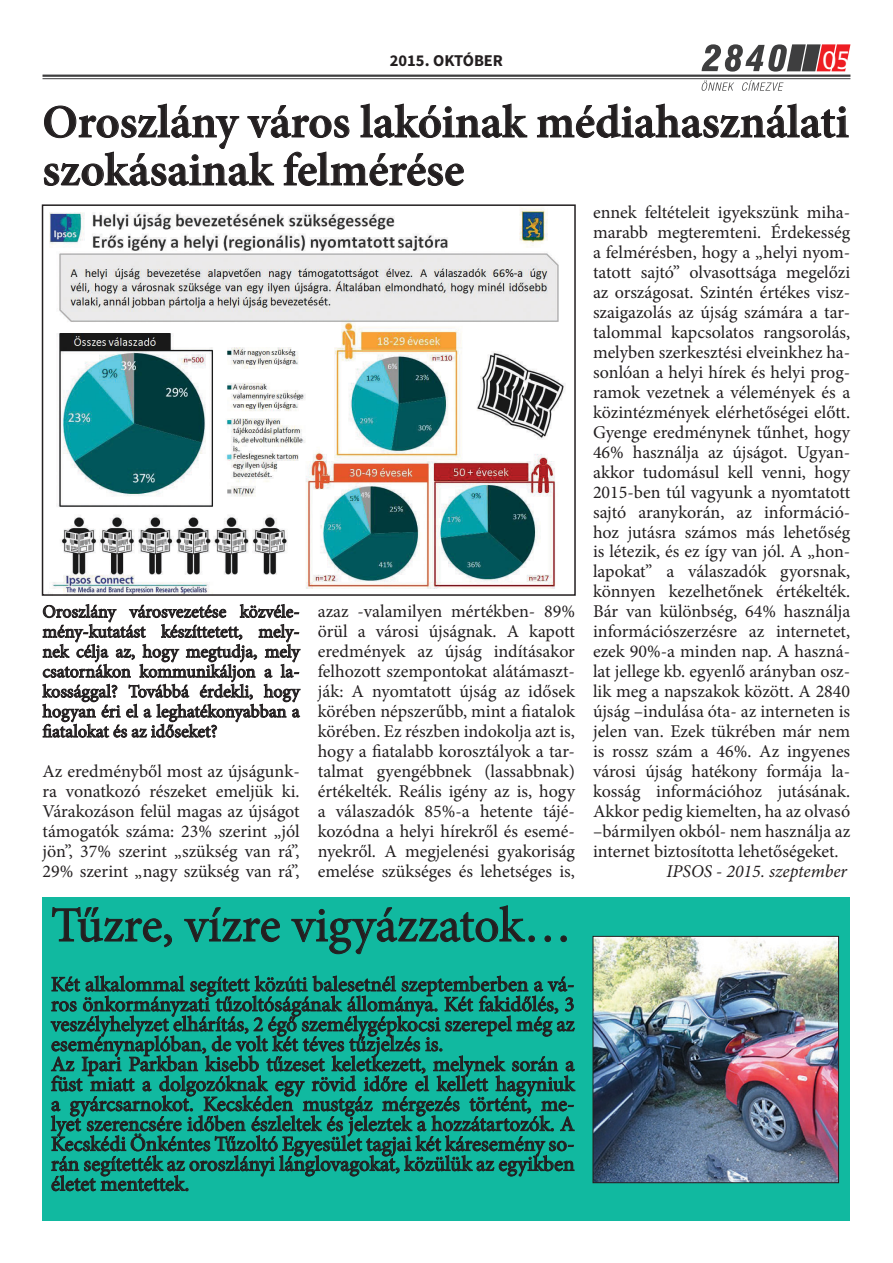
<style>
.page{position:relative;width:893px;height:1263px;background:#fff}
.page>*{position:absolute;margin:0;border:0;box-sizing:border-box;transform-origin:0 0}
.t1{font:49.5px "Minion Pro";color:#231f20}
.t2{font:600 46.5px/48px "Minion Pro";color:#231f20}
.t3{font:27px "Myriad Pro";color:#fff}
.t4{font:21px/20px "Minion Pro";color:#231f20;text-align:justify}
.t5{font:18px/20px "Minion Pro";color:#231f20;text-align:justify}
.t6{font:italic 18px "Minion Pro";color:#231f20}
.t7{font:700 16.5px "Source Sans Pro";color:#231f20}
</style>
<div class="page">
<svg style="left:702px;top:44px;width:148px;height:28px"></svg>
<svg style="left:702px;top:80px;width:32px;height:11px"></svg>
<svg style="left:742px;top:80px;width:41px;height:11px"></svg>
<hr style="left:43px;top:75px;width:807px;height:2px;background:#3e3e3f">
<hr style="left:43px;top:78px;width:807px;height:1px;background:#3e3e3f">
<svg style="left:42px;top:604px;width:259px;height:134px"></svg>
<svg style="left:537px;top:103px;width:312px;height:36px"></svg>
<svg style="left:44px;top:103px;width:484px;height:83px"></svg>
<img style="left:48px;top:207px;width:517px;height:386px">
<div style="left:42px;top:204px;width:534px;height:392px;border:2px solid #231f20"></div>
<div style="left:43px;top:896px;width:807px;height:324px;background:#11b9a0"></div>
<svg style="left:52px;top:907px;width:120px;height:41px"></svg>
<svg style="left:184px;top:907px;width:96px;height:35px"></svg>
<svg style="left:291px;top:905px;width:276px;height:49px"></svg>
<svg style="left:50px;top:975px;width:526px;height:216px"></svg>
<img style="left:595px;top:938px;width:242px;height:243px">
<div style="left:593px;top:936px;width:246px;height:247px;border:1px solid #231f20"></div>
<p class="t7" style="left:390px;top:50px;width:115px">2015. OKTÓBER</p>
<p class="t3" style="left:822px;top:44px;width:29px">05</p>
<p class="t2" style="left:43px;top:98px;width:808px">Oroszlány város lakóinak médiahasználati szokásainak felmérése</p>
<p class="t5" style="left:43px;top:602px;width:259px">Oroszlány városvezetése közvéle&shy;mény-kutatást készíttetett, mely&shy;nek célja az, hogy megtudja, mely csatornákon kommunikáljon a la&shy;kossággal? Továbbá érdekli, hogy hogyan éri el a leghatékonyabban a fiatalokat és az időseket?</p>
<p class="t5" style="left:43px;top:761px;width:259px">Az eredményből most az újságunk&shy;ra vonatkozó részeket emeljük ki.<br>Várakozáson felül magas az újságot támogatók száma: 23% szerint „jól jön”, 37% szerint „szükség van rá”, 29% szerint „nagy szükség van rá”,</p>
<p class="t5" style="left:318px;top:602px;width:259px">azaz -valamilyen mértékben- 89% örül a városi újságnak. A kapott eredmények az újság indításakor felhozott szempontokat alátámaszt&shy;ják: A nyomtatott újság az idősek körében népszerűbb, mint a fiatalok körében. Ez részben indokolja azt is, hogy a fiatalabb korosztályok a tar&shy;talmat gyengébbnek (lassabbnak) értékelték. Reális igény az is, hogy a válaszadók 85%-a hetente tájé&shy;kozódna a helyi hírekről és esemé&shy;nyekről. A megjelenési gyakoriság emelése szükséges és lehetséges is,</p>
<p class="t1" style="left:51px;top:892px;width:522px">Tűzre, vízre vigyázzatok…</p>
<p class="t4" style="left:51px;top:974px;width:525px">Két alkalommal segített közúti balesetnél szeptemberben a vá&shy;ros önkormányzati tűzoltóságának állománya. Két fakidőlés, 3 veszélyhelyzet elhárítás, 2 égő személygépkocsi szerepel még az eseménynaplóban, de volt két téves tűzjelzés is.</p>
<p class="t4" style="left:51px;top:1054px;width:525px">Az Ipari Parkban kisebb tűzeset keletkezett, melynek során a füst miatt a dolgozóknak egy rövid időre el kellett hagyniuk a gyárcsarnokot. Kecskéden mustgáz mérgezés történt, me&shy;lyet szerencsére időben észleltek és jeleztek a hozzátartozók. A Kecskédi Önkéntes Tűzoltó Egyesület tagjai két káresemény so&shy;rán segítették az oroszlányi lánglovagokat, közülük az egyikben életet mentettek.</p>
<p class="t5" style="left:593px;top:203px;width:259px">ennek feltételeit igyekszünk miha&shy;marabb megteremteni. Érdekesség a felmérésben, hogy a „helyi nyom&shy;tatott sajtó” olvasottsága megelőzi az országosat. Szintén értékes vis - szaigazolás az újság számára a tar&shy;talommal kapcsolatos rangsorolás, melyben szerkesztési elveinkhez ha&shy;sonlóan a helyi hírek és helyi prog&shy;ramok vezetnek a vélemények és a közintézmények elérhetőségei előtt.<br>Gyenge eredménynek tűnhet, hogy 46% használja az újságot. Ugyan&shy;akkor tudomásul kell venni, hogy 2015-ben túl vagyunk a nyomtatott sajtó aranykorán, az információ&shy;hoz jutásra számos más lehetőség is létezik, és ez így van jól. A „hon&shy;lapokat” a válaszadók gyorsnak, könnyen kezelhetőnek értékelték.<br>Bár van különbség, 64% használja információszerzésre az internetet, ezek 90%-a minden nap. A haszná&shy;lat jellege kb. egyenlő arányban osz&shy;lik meg a napszakok között. A 2840 újság –indulása óta- az interneten is jelen van. Ezek tükrében már nem is rossz szám a 46%. Az ingyenes városi újság hatékony formája la&shy;kosság információhoz jutásának.<br>Akkor pedig kiemelten, ha az olvasó –bármilyen okból- nem használja az internet biztosította lehetőségeket.</p>
<p class="t6" style="left:667px;top:859px;width:182px">IPSOS - 2015. szeptember</p>
</div>
